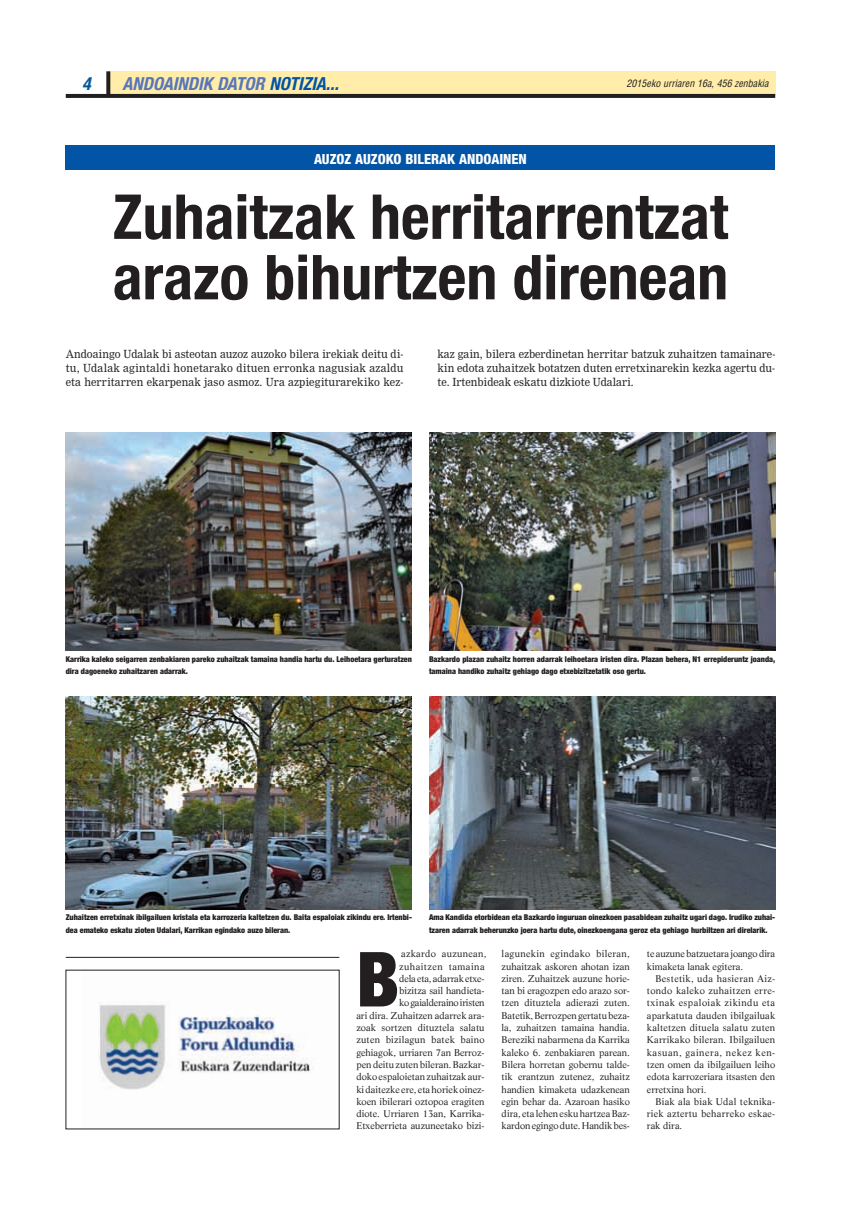
<style>
.page{position:relative;width:841px;height:1209px;background:#fff}
.page>*{position:absolute;margin:0;border:0;box-sizing:border-box;transform-origin:0 0}
.t1{font:900 condensed 76.1px "Helvetica Neue";color:#231f20}
.t2{font:700 condensed 62px/60.5px "Helvetica Neue";color:#231f20}
.t3{font:italic 700 condensed 18px "Helvetica Neue";color:#5876ba}
.t4{font:italic 700 condensed 18px "Helvetica Neue";color:#07589c}
.t5{font:800 condensed 14px "Helvetica Neue";color:#fff}
.t6{font:11px/14px "M Nimrod";letter-spacing:.005em;color:#231f20;text-align:justify;scale:.94 1}
.t7{font:italic condensed 10px "Helvetica";color:#231f20}
.t8{font:9.6px/12.3px "Life";color:#231f20;text-align:right}
.t9{font:9.6px "Life";letter-spacing:.025em;color:#231f20}
.t10{font:9.6px "Life";letter-spacing:.035em;color:#231f20}
.t11{font:9.6px "Life";letter-spacing:.05em;color:#231f20}
.t12{font:9.6px "Life";letter-spacing:.055em;color:#231f20}
.t13{font:900 condensed 8px/12.3px "Helvetica Neue";color:#231f20}
.s1{color:#0154a6}
</style>
<div class="page">
<div style="left:109px;top:71px;width:665px;height:25px;background:#ffeda9"></div>
<svg style="left:106px;top:71px;width:4px;height:23px"></svg>
<svg style="left:66px;top:94px;width:708px;height:4px;background:#262223"></svg>
<div style="left:66px;top:145px;width:708px;height:25px;background:#0154a6"></div>
<img style="left:66px;top:432px;width:346px;height:218px">
<img style="left:429px;top:432px;width:345px;height:218px">
<img style="left:66px;top:696px;width:346px;height:213px">
<img style="left:429px;top:696px;width:345px;height:213px">
<hr style="left:66px;top:957px;width:273px;height:1px;background:#231f20">
<img style="left:98px;top:1001px;width:215px;height:89px">
<p class="t4" style="left:82px;top:77px;width:14px">4</p>
<p class="t3" style="left:122px;top:77px;width:221px">ANDOAINDIK DATOR <span class="s1">NOTIZIA...</span></p>
<p class="t7" style="left:626px;top:80px;width:145px">2015eko urriaren 16a, 456 zenbakia</p>
<p class="t5" style="left:314px;top:154px;width:214px">AUZOZ AUZOKO BILERAK ANDOAINEN</p>
<p class="t2" style="left:113px;top:192px;width:616px">Zuhaitzak herritarrentzat arazo bihurtzen direnean</p>
<p class="t6" style="left:66px;top:347px;width:360px">Andoaingo Udalak bi asteotan auzoz auzoko bilera irekiak deitu di&shy;tu, Udalak agintaldi honetarako dituen erronka nagusiak azaldu eta herritarren ekarpenak jaso asmoz. Ura azpiegiturarekiko kez-</p>
<p class="t6" style="left:437px;top:347px;width:360px">kaz gain, bilera ezberdinetan herritar batzuk zuhaitzen tamainare&shy;kin edota zuhaitzek botatzen duten erretxinarekin kezka agertu du&shy;te. Irtenbideak eskatu dizkiote Udalari.</p>
<p class="t13" style="left:66px;top:653px;width:347px">Karrika kaleko seigarren zenbakiaren pareko zuhaitzak tamaina handia hartu du. Leihoetara gerturatzen dira dagoeneko zuhaitzaren adarrak.</p>
<p class="t13" style="left:429px;top:653px;width:347px">Bazkardo plazan zuhaitz horren adarrak leihoetara iristen dira. Plazan behera, N1 errepideruntz joanda, tamaina handiko zuhaitz gehiago dago etxebizitzetatik oso gertu.</p>
<p class="t13" style="left:66px;top:912px;width:347px">Zuhaitzen erretxinak ibilgailuen kristala eta karrozeria kaltetzen du. Baita espaloiak zikindu ere. Irtenbi&shy;dea emateko eskatu zioten Udalari, Karrikan egindako auzo bileran.</p>
<p class="t13" style="left:429px;top:912px;width:347px">Ama Kandida etorbidean eta Bazkardo inguruan oinezkoen pasabidean zuhaitz ugari dago. Irudiko zuhai&shy;tzaren adarrak beherunzko joera hartu dute, oinezkoengana geroz eta gehiago hurbiltzen ari direlarik.</p>
<p class="t8" style="left:356px;top:948px;width:132px">azkardo auzunean, zuhaitzen tamaina<br>dela eta, adarrak etxe-<br>bizitza sail handieta-<br>ko gaialderaino iristen<br>ari dira. Zuhaitzen adarrek ara&shy;zoak sortzen dituztela salatu zuten bizilagun batek baino gehiagok, urriaren 7an Berroz&shy;pen deitu zuten bileran. Bazkar&shy;doko espaloietan zuhaitzak aur&shy;ki daitezke ere, eta horiek oinez&shy;koen ibilerari oztopoa eragiten diote. Urriaren 13an, Karrika-<br>Etxeberrieta auzuneetako bizi-</p>
<p class="t8" style="left:501px;top:948px;width:130px;text-align:justify">lagunekin egindako bileran, zuhaitzak askoren ahotan izan ziren. Zuhaitzek auzune horie&shy;tan bi eragozpen edo arazo sor&shy;tzen dituztela adierazi zuten.<br>Batetik, Berrozpen gertatu beza&shy;la, zuhaitzen tamaina handia.<br>Bereziki nabarmena da Karrika kaleko 6. zenbakiaren parean.<br>Bilera horretan gobernu talde&shy;tik erantzun zutenez, zuhaitz handien kimaketa udazkenean egin behar da. Azaroan hasiko dira, eta lehen esku hartzea Baz&shy;kardon egingo dute. Handik bes-</p>
<p class="t8" style="left:646px;top:948px;width:130px">te auzune batzuetara joango dira</p>
<p class="t1" style="left:356px;top:952px;width:44px">B</p>
<p class="t8" style="left:646px;top:960px;width:98px">kimaketa lanak egitera.</p>
<p class="t10" style="left:655px;top:974px;width:121px">Bestetik, uda hasieran Aiz-</p>
<p class="t10" style="left:646px;top:986px;width:130px">tondo kaleko zuhaitzen erre-</p>
<p class="t11" style="left:646px;top:999px;width:130px">txinak espaloiak zikindu eta</p>
<p class="t8" style="left:646px;top:1010px;width:130px">aparkatuta dauden ibilgailuak</p>
<p class="t9" style="left:646px;top:1023px;width:130px">kaltetzen dituela salatu zuten</p>
<p class="t8" style="left:646px;top:1034px;width:130px">Karrikako bileran. Ibilgailuen</p>
<p class="t12" style="left:646px;top:1048px;width:130px">kasuan, gainera, nekez ken-</p>
<p class="t8" style="left:646px;top:1059px;width:130px">tzen omen da ibilgailuen leiho</p>
<p class="t8" style="left:646px;top:1071px;width:130px">edota karrozeriara itsasten den</p>
<p class="t8" style="left:646px;top:1083px;width:61px">erretxina hori.</p>
<p class="t9" style="left:655px;top:1097px;width:121px">Biak ala biak Udal teknika-</p>
<p class="t9" style="left:646px;top:1109px;width:130px">riek aztertu beharreko eskae-</p>
<p class="t8" style="left:646px;top:1120px;width:37px">rak dira.</p>
</div>
